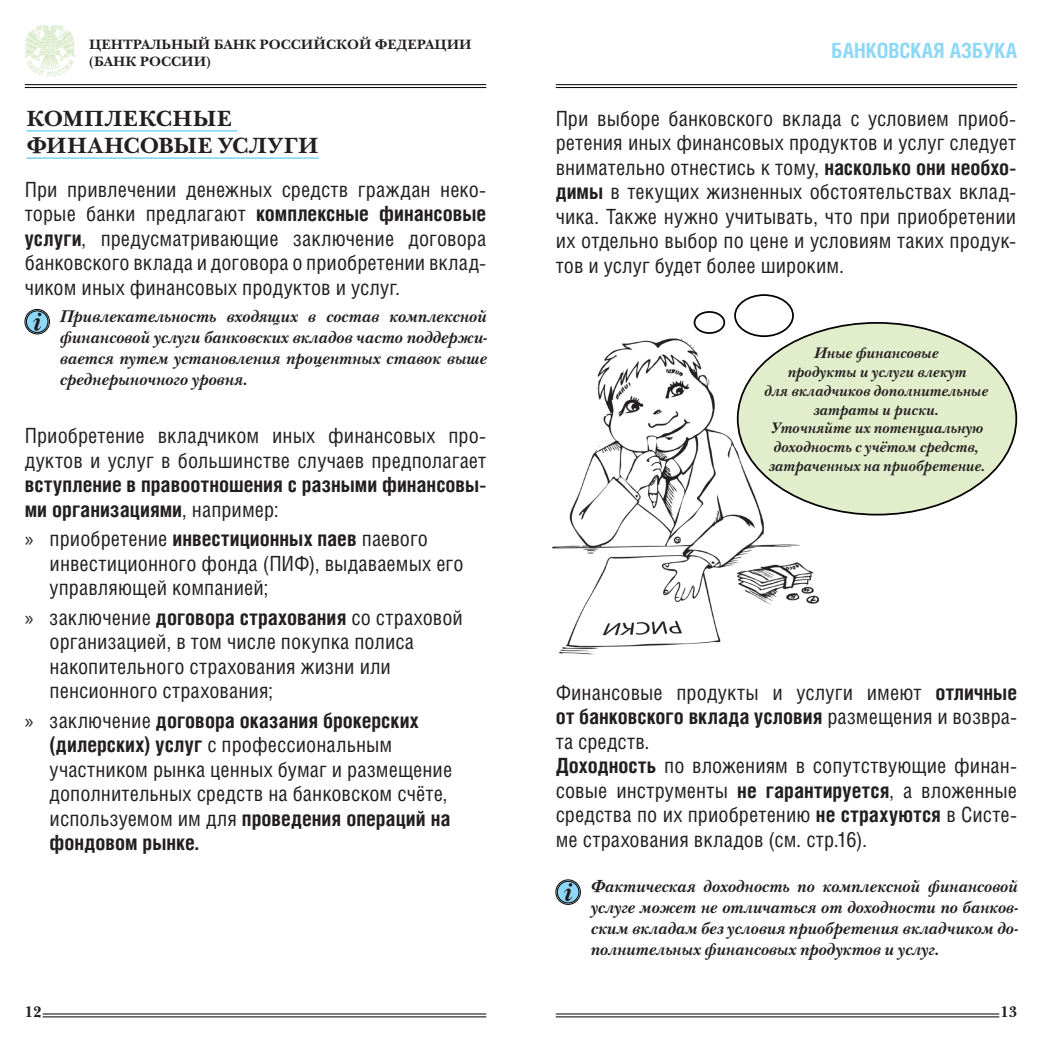
<style>
.page{position:relative;width:1042px;height:1042px;background:#fff}
.page>*{position:absolute;margin:0;border:0;box-sizing:border-box;transform-origin:0 0}
.t1{font:700 22.75px "New Baskerville C";letter-spacing:.015em;color:#231f20}
.t2{font:21px/24.5px "Helios Cond";letter-spacing:.005em;color:#231f20;text-align:justify}
.t3{font:700 21px "Helios Cond";color:#8dd7f7}
.t4{font:italic 700 17.5px/21px "New Baskerville C";letter-spacing:.01em;color:#231f20;text-align:justify}
.t5{font:italic 700 15.75px/18.9px "New Baskerville C";letter-spacing:.015em;color:#231f20;text-align:center}
.t6{font:700 15.75px "New Baskerville C";color:#231f20}
.t7{font:700 14px/16.8px "New Baskerville C";color:#231f20}
.s1{font-weight:700}
.s2{font-family:"Myriad Pro"}
</style>
<div class="page">
<img style="left:552px;top:330px;width:300px;height:325px">
<div style="left:738px;top:323px;width:278px;height:192px;background:#e2eecb;border-radius:50%"></div>
<div style="left:734px;top:294px;width:60px;height:43px;border:2px solid #000;border-radius:50%"></div>
<div style="left:693px;top:311px;width:32px;height:23px;border:2px solid #000;border-radius:50%"></div>
<svg style="left:25px;top:25px;width:51px;height:52px"></svg>
<hr style="left:25px;top:84px;width:461px;height:1px;background:#000">
<hr style="left:25px;top:87px;width:461px;height:1px;background:#000">
<hr style="left:43px;top:1013px;width:443px;height:1px;background:#000">
<hr style="left:43px;top:1016px;width:443px;height:1px;background:#000">
<hr style="left:556px;top:1013px;width:443px;height:1px;background:#000">
<hr style="left:556px;top:1016px;width:443px;height:1px;background:#000">
<hr style="left:556px;top:84px;width:461px;height:1px;background:#000">
<hr style="left:556px;top:87px;width:461px;height:1px;background:#000">
<hr style="left:26px;top:130px;width:211px;height:2px;background:#8dd7f7">
<hr style="left:26px;top:157px;width:293px;height:2px;background:#8dd7f7">
<svg style="left:26px;top:310px;width:23px;height:23px"></svg>
<div style="left:25px;top:309px;width:25px;height:25px;border:1px solid #000;border-radius:50%"></div>
<div style="left:26px;top:311px;width:22px;height:22px;border:1px solid #000;border-radius:50%"></div>
<svg style="left:33px;top:313px;width:8px;height:18px"></svg>
<svg style="left:556px;top:880px;width:24px;height:23px"></svg>
<div style="left:556px;top:879px;width:24px;height:25px;border:1px solid #000;border-radius:50%"></div>
<div style="left:557px;top:881px;width:22px;height:22px;border:1px solid #000;border-radius:50%"></div>
<svg style="left:564px;top:883px;width:8px;height:18px"></svg>
<p class="t7" style="left:89px;top:37px;width:384px">ЦЕНТРАЛЬНЫЙ БАНК РОССИЙСКОЙ ФЕДЕРАЦИИ (БАНК РОССИИ)</p>
<p class="t1" style="left:26px;top:105px;width:207px">КОМПЛЕКСНЫЕ</p>
<p class="t1" style="left:26px;top:132px;width:294px">ФИНАНСОВЫЕ УСЛУГИ</p>
<p class="t2" style="left:25px;top:177px;width:463px">При привлечении денежных средств граждан неко&shy;торые банки предлагают <span class="s1">комплексные финансовые услуги</span>, предусматривающие заключение договора банковского вклада и договора о приобретении вклад&shy;чиком иных финансовых продуктов и услуг.</p>
<p class="t4" style="left:60px;top:306px;width:429px">Привлекательность входящих в состав комплексной финансовой услуги банковских вкладов часто поддержи&shy;вается путем установления процентных ставок выше среднерыночного уровня.</p>
<p class="t2" style="left:25px;top:423px;width:463px">Приобретение вкладчиком иных финансовых про&shy;дуктов и услуг в большинстве случаев предполагает <span class="s1">вступление в правоотношения с разными финансовы&shy;ми организациями</span>, например:</p>
<p class="t2" style="left:50px;top:526px;width:415px;text-align:left;text-indent:-25px"><span class="s2">»</span> приобретение <span class="s1">инвестиционных паев</span> паевого инвестиционного фонда (ПИФ), выдаваемых его управляющей компанией;</p>
<p class="t2" style="left:50px;top:605px;width:415px;text-align:left;text-indent:-25px"><span class="s2">»</span> заключение <span class="s1">договора страхования</span> со страховой организацией, в том числе покупка полиса накопительного страхования жизни или пенсионного страхования;</p>
<p class="t2" style="left:50px;top:708px;width:404px;text-align:left;text-indent:-25px"><span class="s2">»</span> заключение <span class="s1">договора оказания брокерских (дилерских) услуг</span> с профессиональным участником рынка ценных бумаг и размещение дополнительных средств на банковском счёте, используемом им для <span class="s1">проведения операций на фондовом рынке.</span></p>
<p class="t3" style="left:831px;top:38px;width:187px">БАНКОВСКАЯ АЗБУКА</p>
<p class="t2" style="left:556px;top:106px;width:462px">При выборе банковского вклада с условием приоб&shy;ретения иных финансовых продуктов и услуг следует внимательно отнестись к тому, <span class="s1">насколько они необхо&shy;димы</span> в текущих жизненных обстоятельствах вклад&shy;чика. Также нужно учитывать, что при приобретении их отдельно выбор по цене и условиям таких продук&shy;тов и услуг будет более широким.</p>
<p class="t5" style="left:764px;top:343px;width:225px">Иные финансовые<br>продукты и услуги влекут<br>для вкладчиков дополнительные затраты и риски.</p>
<p class="t5" style="left:768px;top:419px;width:218px">Уточняйте их потенциальную доходность с учётом средств, затраченных на приобретение.</p>
<p class="t2" style="left:556px;top:680px;width:463px">Финансовые продукты и услуги имеют <span class="s1">отличные от банковского вклада условия</span> размещения и возвра&shy;та средств.</p>
<p class="t2" style="left:556px;top:753px;width:463px"><span class="s1">Доходность</span> по вложениям в сопутствующие финан&shy;совые инструменты <span class="s1">не гарантируется</span>, а вложенные средства по их приобретению <span class="s1">не страхуются</span> в Систе&shy;ме страхования вкладов (см. стр.16).</p>
<p class="t4" style="left:590px;top:876px;width:429px">Фактическая доходность по комплексной финансовой услуге может не отличаться от доходности по банков&shy;ским вкладам без условия приобретения вкладчиком до&shy;полнительных финансовых продуктов и услуг.</p>
<p class="t6" style="left:25px;top:1003px;width:18px">12</p>
<p class="t6" style="left:1000px;top:1003px;width:18px">13</p>
</div>
